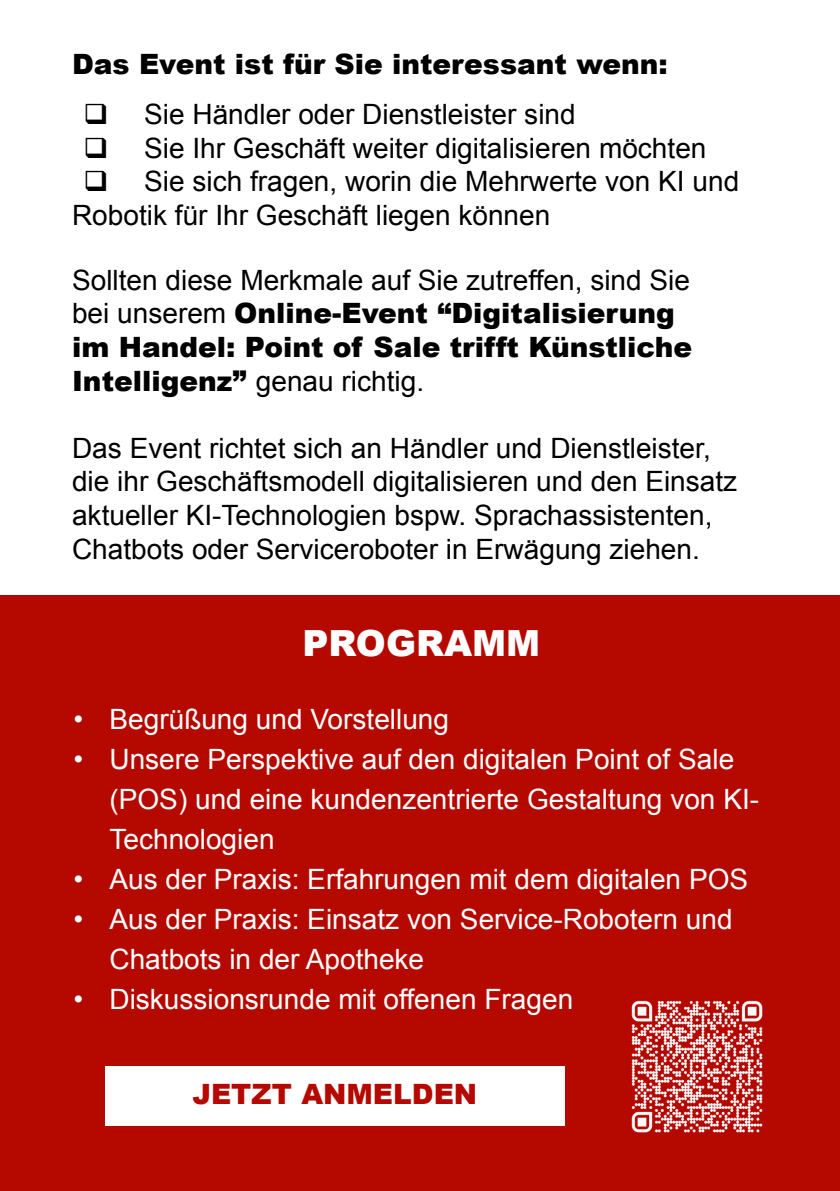
<style>
.page{position:relative;width:840px;height:1191px;background:#fff}
.page>*{position:absolute;margin:0;border:0;box-sizing:border-box;transform-origin:0 0}
.t1{font:900 36px "Arial";color:#fff}
.t2{font:28px/33.6px "Arial";color:#000}
.t3{font:28px/40px "Arial";color:#fff}
.t4{font:900 28px/33.6px "Arial";color:#000}
.t5{font:900 28px "Arial";color:#b50900}
.s1{font-weight:400}
</style>
<div class="page">
<div style="left:0;top:595px;width:839px;height:596px;background:#b50900"></div>
<div style="left:105px;top:1066px;width:459px;height:59px;background:#fff"></div>
<img style="left:631px;top:1000px;width:132px;height:133px">
<p class="t4" style="left:72px;top:46px;width:597px">Das Event ist für Sie interessant wenn:</p>
<p class="t2" style="left:144px;top:98px;width:433px">Sie Händler oder Dienstleister sind</p>
<p class="t2" style="left:144px;top:131px;width:563px">Sie Ihr Geschäft weiter digitalisieren möchten</p>
<p class="t2" style="left:144px;top:165px;width:596px">Sie sich fragen, worin die Mehrwerte von KI und</p>
<p class="t2" style="left:72px;top:199px;width:479px">Robotik für Ihr Geschäft liegen können</p>
<p class="t4" style="left:72px;top:262px;width:621px"><span class="s1">Sollten diese Merkmale auf Sie zutreffen, sind Sie bei unserem</span> Online-Event “Digitalisierung im Handel: Point of Sale trifft Künstliche Intelligenz” <span class="s1">genau richtig.</span></p>
<p class="t2" style="left:72px;top:431px;width:666px">Das Event richtet sich an Händler und Dienstleister, die ihr Geschäftsmodell digitalisieren und den Einsatz aktueller KI-Technologien bspw. Sprachassistenten, Chatbots oder Serviceroboter in Erwägung ziehen.</p>
<p class="t1" style="left:302px;top:616px;width:239px">PROGRAMM</p>
<p class="t3" style="left:73px;top:699px;width:377px">• Begrüßung und Vorstellung</p>
<p class="t3" style="left:109px;top:740px;width:650px;text-indent:-36px">• Unsere Perspektive auf den digitalen Point of Sale (POS) und eine kundenzentrierte Gestaltung von KI-<br>Technologien</p>
<p class="t3" style="left:73px;top:860px;width:676px">• Aus der Praxis: Erfahrungen mit dem digitalen POS</p>
<p class="t3" style="left:109px;top:900px;width:624px;text-indent:-36px">• Aus der Praxis: Einsatz von Service-Robotern und<br>Chatbots in der Apotheke</p>
<p class="t3" style="left:73px;top:980px;width:501px">• Diskussionsrunde mit offenen Fragen</p>
<p class="t5" style="left:192px;top:1074px;width:286px">JETZT ANMELDEN</p>
</div>
